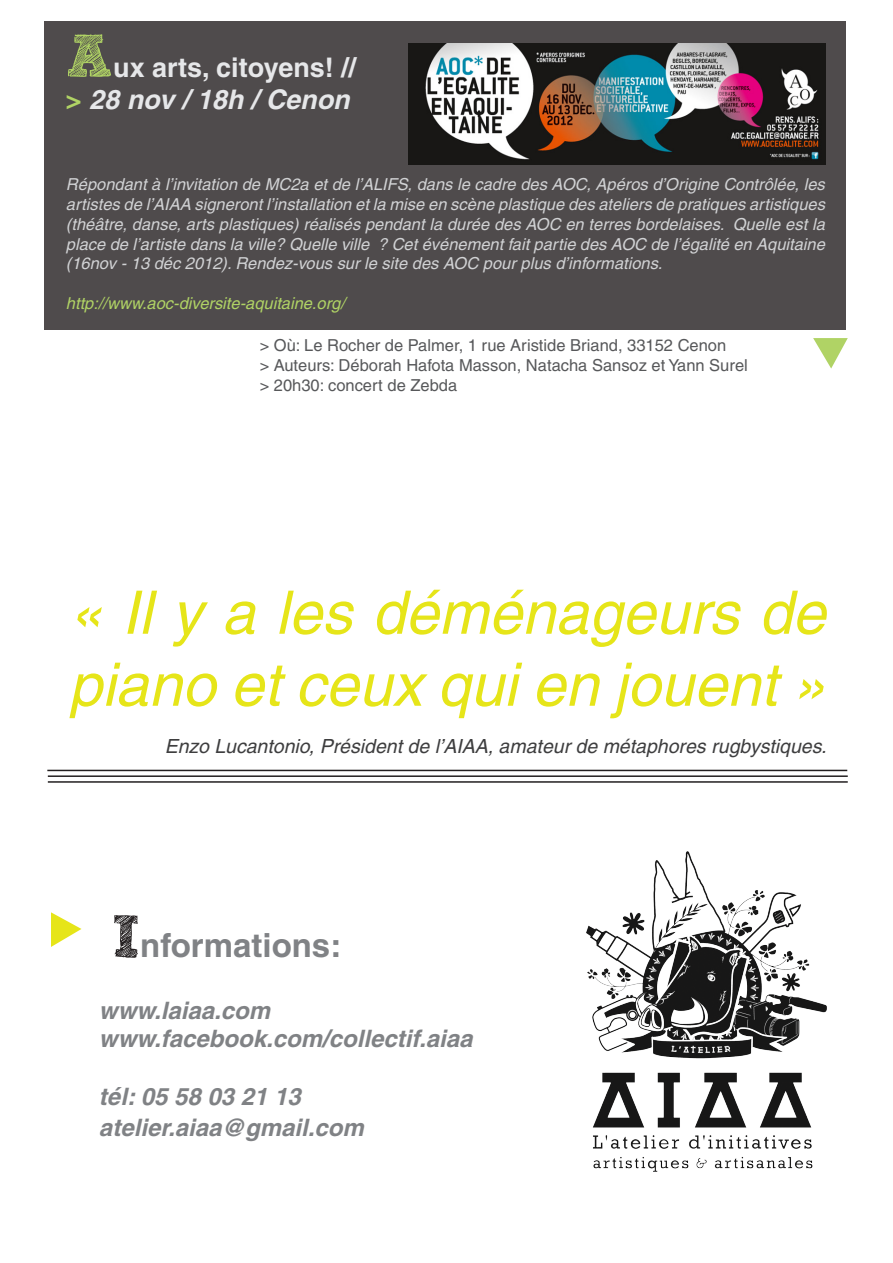
<style>
.page{position:relative;width:893px;height:1263px;background:#fff}
.page>*{position:absolute;margin:0;border:0;box-sizing:border-box;transform-origin:0 0}
.t1{font:italic 60px/72px "Helvetica";color:#e6e519}
.t2{font:700 60px "freeversion Sketch Block";color:#b0d365}
.t3{font:700 33px "Helvetica CE";color:#808285}
.t4{font:700 27px "Helvetica CE";color:#e6e7e9}
.t5{font:italic 700 27px "Helvetica";color:#e6e7e9}
.t6{font:italic 700 24px "Helvetica";color:#808285}
.t7{font:italic 19.5px "Helvetica";color:#3e3e3f}
.t8{font:italic 16.5px/19.8px "Helvetica";color:#d1d2d4;text-align:justify}
.t9{font:16.5px "Helvetica";color:#57585a}
.t10{font:italic 16.5px "Helvetica";color:#b0d365}
.s1{font-family:"Helvetica CE";font-style:normal;color:#b0d365}
.s2{font-family:"freeversion Sketch Block";font-size:60px;color:#231f20}
</style>
<div class="page">
<div style="left:45px;top:21px;width:801px;height:309px;background:#4f4b4c"></div>
<hr style="left:47px;top:770px;width:800px;height:1px;background:#231f20">
<hr style="left:48px;top:775px;width:800px;height:2px;background:#231f20">
<hr style="left:48px;top:781px;width:800px;height:2px;background:#231f20">
<svg style="left:813px;top:338px;width:35px;height:30px"></svg>
<svg style="left:51px;top:912px;width:30px;height:35px"></svg>
<img style="left:409px;top:44px;width:416px;height:120px">
<img style="left:586px;top:851px;width:241px;height:321px">
<p class="t2" style="left:66px;top:34px;width:49px">A</p>
<p class="t4" style="left:113px;top:51px;width:245px">ux arts, citoyens! //</p>
<p class="t5" style="left:66px;top:83px;width:285px"><span class="s1">&gt;</span> 28 nov / 18h / Cenon</p>
<p class="t8" style="left:66px;top:174px;width:760px">Répondant à l’invitation de MC2a et de l’ALIFS, dans le cadre des AOC, Apéros d’Origine Contrôlée, les artistes de l’AIAA signeront l’installation et la mise en scène plastique des ateliers de pratiques artistiques (théâtre, danse, arts plastiques) réalisés pendant la durée des AOC en terres bordelaises. Quelle est la place de l’artiste dans la ville? Quelle ville ? Cet événement fait partie des AOC de l’égalité en Aquitaine (16nov - 13 déc 2012). Rendez-vous sur le site des AOC pour plus d’informations.</p>
<p class="t10" style="left:66px;top:294px;width:280px">http://www.aoc-diversite-aquitaine.org/</p>
<p class="t9" style="left:260px;top:336px;width:468px">&gt; Où: Le Rocher de Palmer, 1 rue Aristide Briand, 33152 Cenon</p>
<p class="t9" style="left:260px;top:355px;width:490px">&gt; Auteurs: Déborah Hafota Masson, Natacha Sansoz et Yann Surel</p>
<p class="t9" style="left:260px;top:375px;width:199px">&gt; 20h30: concert de Zebda</p>
<p class="t1" style="left:69px;top:576px;width:758px">« Il y a les déménageurs de piano et ceux qui en jouent »</p>
<p class="t7" style="left:165px;top:734px;width:663px">Enzo Lucantonio, Président de l’AIAA, amateur de métaphores rugbystiques.</p>
<p class="t3" style="left:112px;top:925px;width:231px"><span class="s2">I</span>nformations:</p>
<p class="t6" style="left:99px;top:995px;width:173px">www.laiaa.com</p>
<p class="t6" style="left:99px;top:1024px;width:375px">www.facebook.com/collectif.aiaa</p>
<p class="t6" style="left:99px;top:1082px;width:203px">tél: 05 58 03 21 13</p>
<p class="t6" style="left:99px;top:1112px;width:266px">atelier.aiaa@gmail.com</p>
</div>
